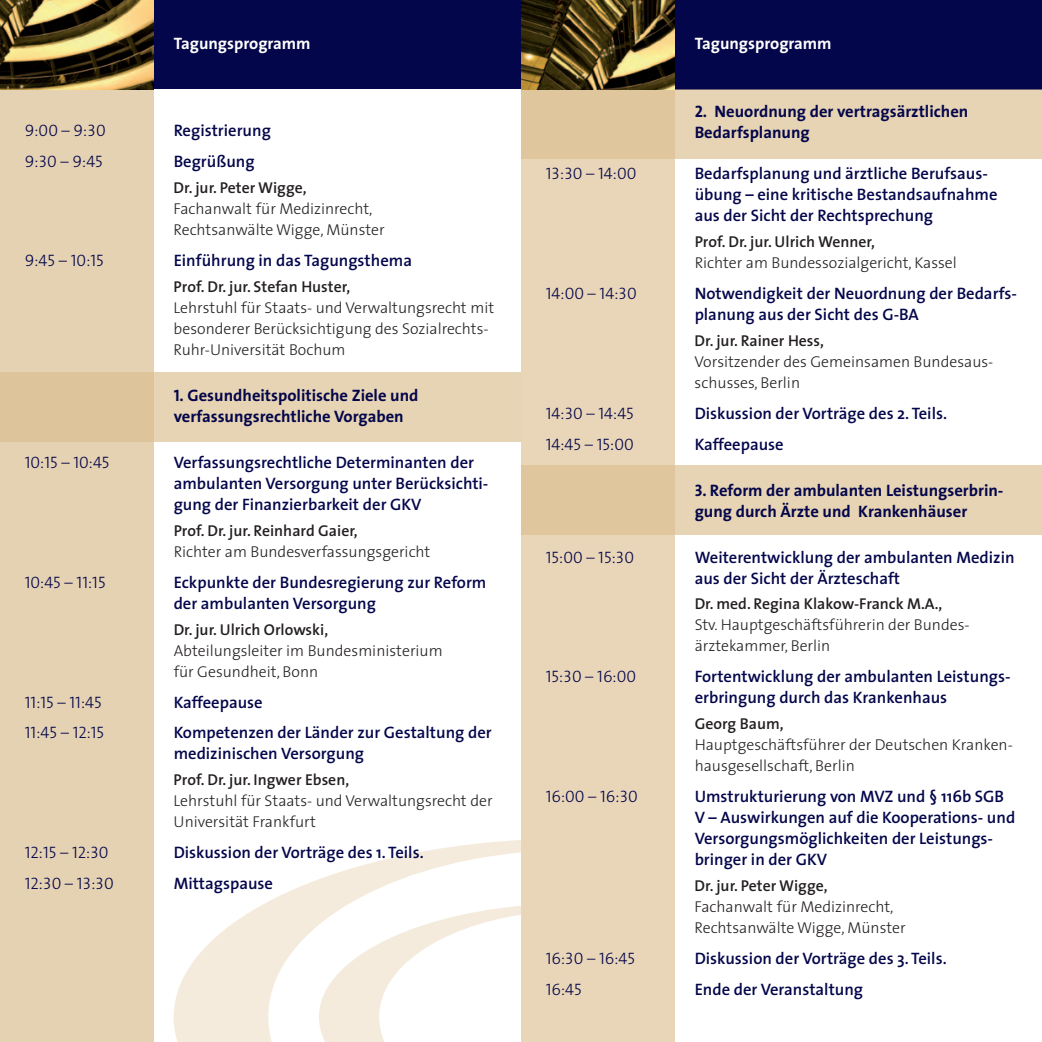
<style>
.page{position:relative;width:1042px;height:1042px;background:#fff}
.page>*{position:absolute;margin:0;border:0;box-sizing:border-box;transform-origin:0 0}
.t1{font:600 16.62px/21px "The Sans";color:#04064b}
.t2{font:16.62px "The Sans Light Caps";color:#04064b}
.t3{font:700 16.62px/21px "The Sans";color:#04064b}
.t4{font:700 16.62px "The Sans";color:#fff}
.t5{font:300 15.75px/21px "The Sans";color:#231f20}
.t6{font:600 15.75px "The Sans";color:#231f20}
.s1{font-family:"The Sans Bold Caps";font-weight:400}
</style>
<div class="page">
<svg style="left:174px;top:840px;width:347px;height:202px"></svg>
<div style="left:0;top:0;width:154px;height:1042px;background:#e5d2b2"></div>
<div style="left:521px;top:0;width:154px;height:1042px;background:#e9d6b8"></div>
<div style="left:0;top:0;width:1042px;height:89px;background:#04064b"></div>
<div style="left:154px;top:372px;width:367px;height:69px;background:#e7d4b4"></div>
<div style="left:0;top:372px;width:154px;height:69px;background:#dec49a"></div>
<div style="left:521px;top:89px;width:154px;height:69px;background:#dfc69d"></div>
<img style="left:0;top:0;width:154px;height:89px">
<img style="left:521px;top:0;width:154px;height:89px">
<div style="left:521px;top:466px;width:154px;height:69px;background:#dfc69d"></div>
<svg style="left:319px;top:905px;width:202px;height:137px"></svg>
<svg style="left:675px;top:89px;width:367px;height:446px"></svg>
<p class="t4" style="left:174px;top:29px;width:138px">Tagungsprogramm</p>
<p class="t4" style="left:695px;top:29px;width:138px">Tagungsprogramm</p>
<p class="t2" style="left:25px;top:117px;width:82px">9:00 – 9:30</p>
<p class="t1" style="left:174px;top:120px;width:99px">Registrierung</p>
<p class="t2" style="left:25px;top:148px;width:80px">9:30 – 9:45</p>
<p class="t1" style="left:174px;top:151px;width:82px">Begrüßung</p>
<p class="t6" style="left:174px;top:175px;width:134px">Dr. jur. Peter Wigge,</p>
<p class="t5" style="left:174px;top:198px;width:213px">Fachanwalt für Medizinrecht,<br>Rechtsanwälte Wigge, Münster</p>
<p class="t2" style="left:25px;top:247px;width:81px">9:45 – 10:15</p>
<p class="t1" style="left:174px;top:249px;width:240px">Einführung in das Tagungsthema</p>
<p class="t6" style="left:174px;top:274px;width:178px">Prof. Dr. jur. Stefan Huster,</p>
<p class="t5" style="left:174px;top:297px;width:322px">Lehrstuhl für Staats- und Verwaltungsrecht mit besonderer Berücksichtigung des Sozialrechts-<br>Ruhr-Universität Bochum</p>
<p class="t3" style="left:174px;top:384px;width:246px"><span class="s1">1.</span> Gesundheitspolitische Ziele und verfassungsrechtliche Vorgaben</p>
<p class="t2" style="left:25px;top:448px;width:86px">10:15 – 10:45</p>
<p class="t1" style="left:174px;top:451px;width:316px">Verfassungsrechtliche Determinanten der ambulanten Versorgung unter Berücksichti&shy;gung der Finanzierbarkeit der GKV</p>
<p class="t6" style="left:174px;top:517px;width:186px">Prof. Dr. jur. Reinhard Gaier,</p>
<p class="t5" style="left:174px;top:540px;width:258px">Richter am Bundesverfassungsgericht</p>
<p class="t2" style="left:25px;top:568px;width:82px">10:45 – 11:15</p>
<p class="t1" style="left:174px;top:571px;width:314px">Eckpunkte der Bundesregierung zur Reform der ambulanten Versorgung</p>
<p class="t6" style="left:174px;top:616px;width:156px">Dr. jur. Ulrich Orlowski,</p>
<p class="t5" style="left:174px;top:639px;width:270px">Abteilungsleiter im Bundesministerium für Gesundheit, Bonn</p>
<p class="t2" style="left:25px;top:688px;width:78px">11:15 – 11:45</p>
<p class="t1" style="left:174px;top:691px;width:91px">Kaffeepause</p>
<p class="t2" style="left:25px;top:719px;width:81px">11:45 – 12:15</p>
<p class="t1" style="left:174px;top:722px;width:320px">Kompetenzen der Länder zur Gestaltung der medizinischen Versorgung</p>
<p class="t6" style="left:174px;top:767px;width:177px">Prof. Dr. jur. Ingwer Ebsen,</p>
<p class="t5" style="left:174px;top:790px;width:320px">Lehrstuhl für Staats- und Verwaltungsrecht der<br>Universität Frankfurt</p>
<p class="t2" style="left:25px;top:839px;width:85px">12:15 – 12:30</p>
<p class="t1" style="left:174px;top:842px;width:251px">Diskussion der Vorträge des 1. Teils.</p>
<p class="t2" style="left:25px;top:870px;width:90px">12:30 – 13:30</p>
<p class="t1" style="left:174px;top:872px;width:101px">Mittagspause</p>
<p class="t3" style="left:694px;top:101px;width:275px"><span class="s1">2.</span> Neuordnung der vertragsärztlichen<br>Bedarfsplanung</p>
<p class="t2" style="left:546px;top:160px;width:92px">13:30 – 14:00</p>
<p class="t1" style="left:694px;top:163px;width:304px">Bedarfsplanung und ärztliche Berufsaus&shy;übung – eine kritische Bestandsaufnahme aus der Sicht der Rechtsprechung</p>
<p class="t6" style="left:694px;top:229px;width:182px">Prof. Dr. jur. Ulrich Wenner,</p>
<p class="t5" style="left:694px;top:252px;width:264px">Richter am Bundessozialgericht, Kassel</p>
<p class="t2" style="left:546px;top:280px;width:92px">14:00 – 14:30</p>
<p class="t1" style="left:694px;top:282px;width:324px">Notwendigkeit der Neuordnung der Bedarfs&shy;planung aus der Sicht des G-BA</p>
<p class="t6" style="left:694px;top:327px;width:131px">Dr. jur. Rainer Hess,</p>
<p class="t5" style="left:694px;top:351px;width:300px">Vorsitzender des Gemeinsamen Bundesaus&shy;schusses, Berlin</p>
<p class="t2" style="left:546px;top:399px;width:90px">14:30 – 14:45</p>
<p class="t1" style="left:694px;top:402px;width:254px">Diskussion der Vorträge des 2. Teils.</p>
<p class="t2" style="left:546px;top:430px;width:89px">14:45 – 15:00</p>
<p class="t1" style="left:694px;top:433px;width:91px">Kaffeepause</p>
<p class="t3" style="left:694px;top:479px;width:310px"><span class="s1">3.</span> Reform der ambulanten Leistungserbrin&shy;gung durch Ärzte und Krankenhäuser</p>
<p class="t2" style="left:546px;top:543px;width:90px">15:00 – 15:30</p>
<p class="t1" style="left:694px;top:546px;width:321px">Weiterentwicklung der ambulanten Medizin aus der Sicht der Ärzteschaft</p>
<p class="t6" style="left:694px;top:591px;width:249px">Dr. med. Regina Klakow-Franck M.A.,</p>
<p class="t5" style="left:694px;top:614px;width:276px">Stv. Hauptgeschäftsführerin der Bundes&shy;ärztekammer, Berlin</p>
<p class="t2" style="left:546px;top:663px;width:92px">15:30 – 16:00</p>
<p class="t1" style="left:694px;top:666px;width:317px">Fortentwicklung der ambulanten Leistungs&shy;erbringung durch das Krankenhaus</p>
<p class="t6" style="left:694px;top:711px;width:90px">Georg Baum,</p>
<p class="t5" style="left:694px;top:734px;width:320px">Hauptgeschäftsführer der Deutschen Kranken&shy;hausgesellschaft, Berlin</p>
<p class="t2" style="left:546px;top:783px;width:94px">16:00 – 16:30</p>
<p class="t1" style="left:694px;top:786px;width:322px">Umstrukturierung von MVZ und § 116b SGB V – Auswirkungen auf die Kooperations- und Versorgungsmöglichkeiten der Leistungs&shy;bringer in der GKV</p>
<p class="t6" style="left:694px;top:873px;width:134px">Dr. jur. Peter Wigge,</p>
<p class="t5" style="left:694px;top:896px;width:213px">Fachanwalt für Medizinrecht,<br>Rechtsanwälte Wigge, Münster</p>
<p class="t2" style="left:546px;top:945px;width:91px">16:30 – 16:45</p>
<p class="t1" style="left:694px;top:947px;width:253px">Diskussion der Vorträge des 3. Teils.</p>
<p class="t2" style="left:546px;top:976px;width:38px">16:45</p>
<p class="t1" style="left:694px;top:978px;width:170px">Ende der Veranstaltung</p>
</div>
